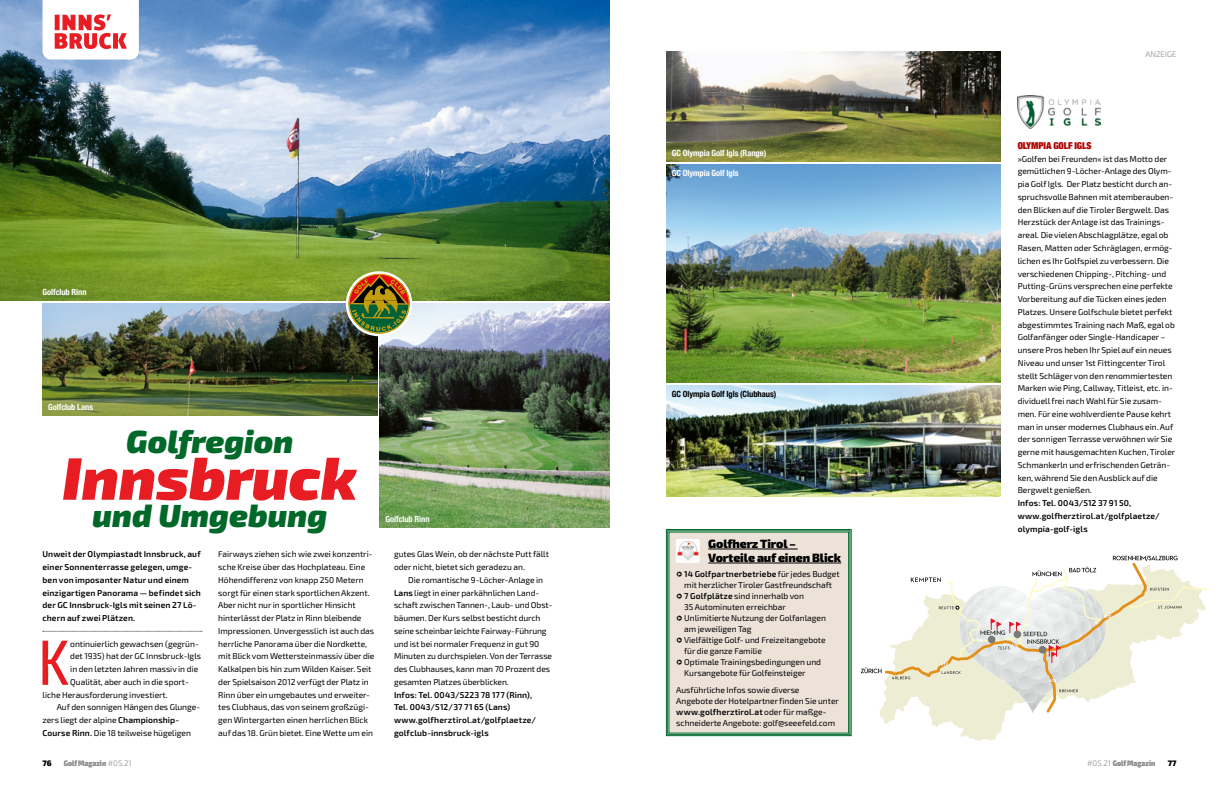
<style>
.page{position:relative;width:1219px;height:794px;background:#fff}
.page>*{position:absolute;margin:0;border:0;box-sizing:border-box;transform-origin:0 0}
.t1{font:condensed 64px "Exo 2";color:#e81d24}
.t2{font:italic 900 60px "Exo 2";color:#e81d24}
.t3{font:italic 900 32px "Exo 2";color:#006929}
.t4{font:900 12px/14px "Exo 2";letter-spacing:-.01em;color:#000}
.t5{font:900 condensed 9.5px "Helvetica Neue LT Com";letter-spacing:-.01em;color:#b00402}
.t6{font:8.5px/12.8px "Exo 2";letter-spacing:-.005em;color:#000}
.t7{font:600 8.5px/12.8px "Exo 2";letter-spacing:.01em;color:#000}
.t8{font:700 condensed 8.5px "Helvetica Neue LT Com";letter-spacing:-.005em;color:#fff}
.t9{font:700 condensed 8.5px "Helvetica Neue LT Com";letter-spacing:-.005em;color:#000}
.t10{font:900 condensed 8px "Exo 2";color:#878988}
.t11{font:300 8px "Exo 2";color:#878988}
.t12{font:900 8px "Exo 2";color:#000}
.s1{font-weight:600}
.s2{font-weight:300;font-stretch:normal}
</style>
<div class="page">
<img style="left:0;top:0;width:609px;height:300px">
<img style="left:43px;top:303px;width:334px;height:113px">
<img style="left:380px;top:303px;width:229px;height:224px">
<img style="left:666px;top:164px;width:335px;height:219px">
<img style="left:666px;top:51px;width:335px;height:111px">
<img style="left:666px;top:386px;width:335px;height:110px">
<div style="left:666px;top:529px;width:186px;height:207px;background:#ede2d8"></div>
<div style="left:667px;top:530px;width:183px;height:205px;border:1px solid #006929"></div>
<svg style="left:876px;top:668px;width:129px;height:73px"></svg>
<svg style="left:883px;top:645px;width:9px;height:70px"></svg>
<svg style="left:861px;top:667px;width:20px;height:6px"></svg>
<svg style="left:892px;top:555px;width:316px;height:165px"></svg>
<div style="left:676px;top:539px;width:24px;height:24px;background:#fff;border-radius:2px"></div>
<img style="left:677px;top:541px;width:21px;height:19px">
<svg style="left:43px;top:631px;width:159px;height:1px"></svg>
<svg style="left:43px;top:0;width:96px;height:60px"></svg>
<img style="left:1018px;top:95px;width:83px;height:34px">
<svg style="left:348px;top:273px;width:62px;height:61px;background:#7e7635"></svg>
<div style="left:346px;top:271px;width:66px;height:65px;border:2px solid #fff;border-radius:50%"></div>
<p class="t8" style="left:43px;top:287px;width:46px">Golfclub Rinn</p>
<p class="t8" style="left:48px;top:402px;width:46px">Golfclub Lans</p>
<h3 class="t3" style="left:126px;top:422px;width:169px">Golfregion</h3>
<h2 class="t2" style="left:62px;top:441px;width:296px">Innsbruck</h2>
<h3 class="t3" style="left:92px;top:496px;width:236px">und Umgebung</h3>
<p class="t8" style="left:386px;top:513px;width:46px">Golfclub Rinn</p>
<p class="t7" style="left:43px;top:548px;width:160px">Unweit der Olympiastadt Innsbruck, auf einer Sonnenterrasse gelegen, umge&shy;ben von imposanter Natur und einem einzigartigen Panorama — befindet sich der GC Innsbruck-Igls mit seinen 27 Lö&shy;chern auf zwei Plätzen.</p>
<h1 class="t1" style="left:38px;top:625px;width:33px">K</h1>
<p class="t6" style="left:70px;top:637px;width:130px">ontinuierlich gewachsen (gegrün-</p>
<p class="t6" style="left:70px;top:650px;width:132px">det 1935) hat der GC Innsbruck-Igls</p>
<p class="t6" style="left:70px;top:663px;width:129px">in den letzten Jahren massiv in die</p>
<p class="t6" style="left:70px;top:675px;width:120px">Qualität, aber auch in die sport-</p>
<p class="t6" style="left:43px;top:688px;width:127px">liche Herausforderung investiert.</p>
<p class="t6" style="left:57px;top:701px;width:145px">Auf den sonnigen Hängen des Glunge-</p>
<p class="t6" style="left:43px;top:714px;width:138px">zers liegt der alpine <span class="s1">Championship-</span></p>
<p class="t6" style="left:43px;top:726px;width:150px"><span class="s1">Course Rinn.</span> Die 18 teilweise hügeligen</p>
<p class="t6" style="left:218px;top:548px;width:158px">Fairways ziehen sich wie zwei konzentri&shy;sche Kreise über das Hochplateau. Eine Höhendifferenz von knapp 250 Metern sorgt für einen stark sportlichen Akzent.<br>Aber nicht nur in sportlicher Hinsicht hinterlässt der Platz in Rinn bleibende Impressionen. Unvergesslich ist auch das herrliche Panorama über die Nordkette, mit Blick vom Wettersteinmassiv über die Kalkalpen bis hin zum Wilden Kaiser. Seit der Spielsaison 2012 verfügt der Platz in Rinn über ein umgebautes und erweiter&shy;tes Clubhaus, das von seinem großzügi&shy;gen Wintergarten einen herrlichen Blick auf das 18. Grün bietet. Eine Wette um ein</p>
<p class="t6" style="left:394px;top:548px;width:156px">gutes Glas Wein, ob der nächste Putt fällt oder nicht, bietet sich geradezu an.</p>
<p class="t6" style="left:394px;top:573px;width:160px;text-indent:14px">Die romantische 9-Löcher-Anlage in <span class="s1">Lans</span> liegt in einer parkähnlichen Land&shy;schaft zwischen Tannen-, Laub- und Obst&shy;bäumen. Der Kurs selbst besticht durch seine scheinbar leichte Fairway-Führung und ist bei normaler Frequenz in gut 90<br>Minuten zu durchspielen. Von der Terrasse des Clubhauses, kann man 70 Prozent des gesamten Platzes überblicken.</p>
<p class="t7" style="left:394px;top:688px;width:144px">Infos: Tel. 0043/5223 78 177 (Rinn), Tel. 0043/512/37 71 65 (Lans) www.golfherztirol.at/golfplaetze/ golfclub-innsbruck-igls</p>
<p class="t8" style="left:672px;top:148px;width:96px">GC Olympia Golf Igls (Range)</p>
<p class="t8" style="left:672px;top:168px;width:68px">GC Olympia Golf Igls</p>
<p class="t9" style="left:672px;top:389px;width:106px">GC Olympia Golf Igls (Clubhaus)</p>
<h3 class="t4" style="left:708px;top:537px;width:134px">Golfherz Tirol –<br>Vorteile auf einen Blick</h3>
<p class="t6" style="left:676px;top:569px;width:165px;line-height:11px;text-align:center">❑ <span class="s1">14 Golfpartnerbetriebe</span> für jedes Budget mit herzlicher Tiroler Gastfreundschaft</p>
<p class="t6" style="left:684px;top:591px;width:121px;line-height:11px;text-indent:-8px">❑ <span class="s1">7 Golfplätze</span> sind innerhalb von<br>35 Autominuten erreichbar</p>
<p class="t6" style="left:684px;top:613px;width:143px;line-height:11px;text-indent:-8px">❑ Unlimitierte Nutzung der Golfanlagen am jeweiligen Tag</p>
<p class="t6" style="left:684px;top:635px;width:143px;line-height:11px;text-indent:-8px">❑ Vielfältige Golf- und Freizeitangebote für die ganze Familie</p>
<p class="t6" style="left:684px;top:657px;width:138px;line-height:11px;text-indent:-8px">❑ Optimale Trainingsbedingungen und<br>Kursangebote für Golfeinsteiger</p>
<p class="t6" style="left:676px;top:684px;width:164px;line-height:11px">Ausführliche Infos sowie diverse<br>Angebote der Hotelpartner finden Sie unter <span class="s1">www.golfherztirol.at</span> oder für maßge&shy;schneiderte Angebote: golf@seeefeld.com</p>
<p class="t11" style="left:1145px;top:49px;width:32px">ANZEIGE</p>
<p class="t5" style="left:1018px;top:139px;width:75px">OLYMPIA GOLF IGLS</p>
<p class="t6" style="left:1018px;top:152px;width:159px">»Golfen bei Freunden« ist das Motto der gemütlichen 9-Löcher-Anlage des Olym&shy;pia Golf Igls. Der Platz besticht durch an&shy;spruchsvolle Bahnen mit atemberauben&shy;den Blicken auf die Tiroler Bergwelt. Das Herzstück der Anlage ist das Trainings&shy;areal. Die vielen Abschlagplätze, egal ob Rasen, Matten oder Schräglagen, ermög&shy;lichen es Ihr Golfspiel zu verbessern. Die verschiedenen Chipping-, Pitching- und Putting-Grüns versprechen eine perfekte Vorbereitung auf die Tücken eines jeden Platzes. Unsere Golfschule bietet perfekt abgestimmtes Training nach Maß, egal ob Golfanfänger oder Single-Handicaper – unsere Pros heben Ihr Spiel auf ein neues Niveau und unser 1st Fittingcenter Tirol stellt Schläger von den renommiertesten Marken wie Ping, Callway, Titleist, etc. in&shy;dividuell frei nach Wahl für Sie zusam&shy;men. Für eine wohlverdiente Pause kehrt man in unser modernes Clubhaus ein. Auf der sonnigen Terrasse verwöhnen wir Sie gerne mit hausgemachten Kuchen, Tiroler Schmankerln und erfrischenden Geträn&shy;ken, während Sie den Ausblick auf die Bergwelt genießen.</p>
<p class="t7" style="left:1018px;top:497px;width:144px">Infos: Tel. 0043/512 37 91 50, www.golfherztirol.at/golfplaetze/ olympia-golf-igls</p>
<p class="t12" style="left:43px;top:758px;width:11px">76</p>
<p class="t10" style="left:64px;top:758px;width:69px">GolfMagazin <span class="s2">#05.21</span></p>
<p class="t10" style="left:1087px;top:758px;width:70px"><span class="s2">#05.21</span> GolfMagazin</p>
<p class="t12" style="left:1168px;top:758px;width:10px">77</p>
</div>
